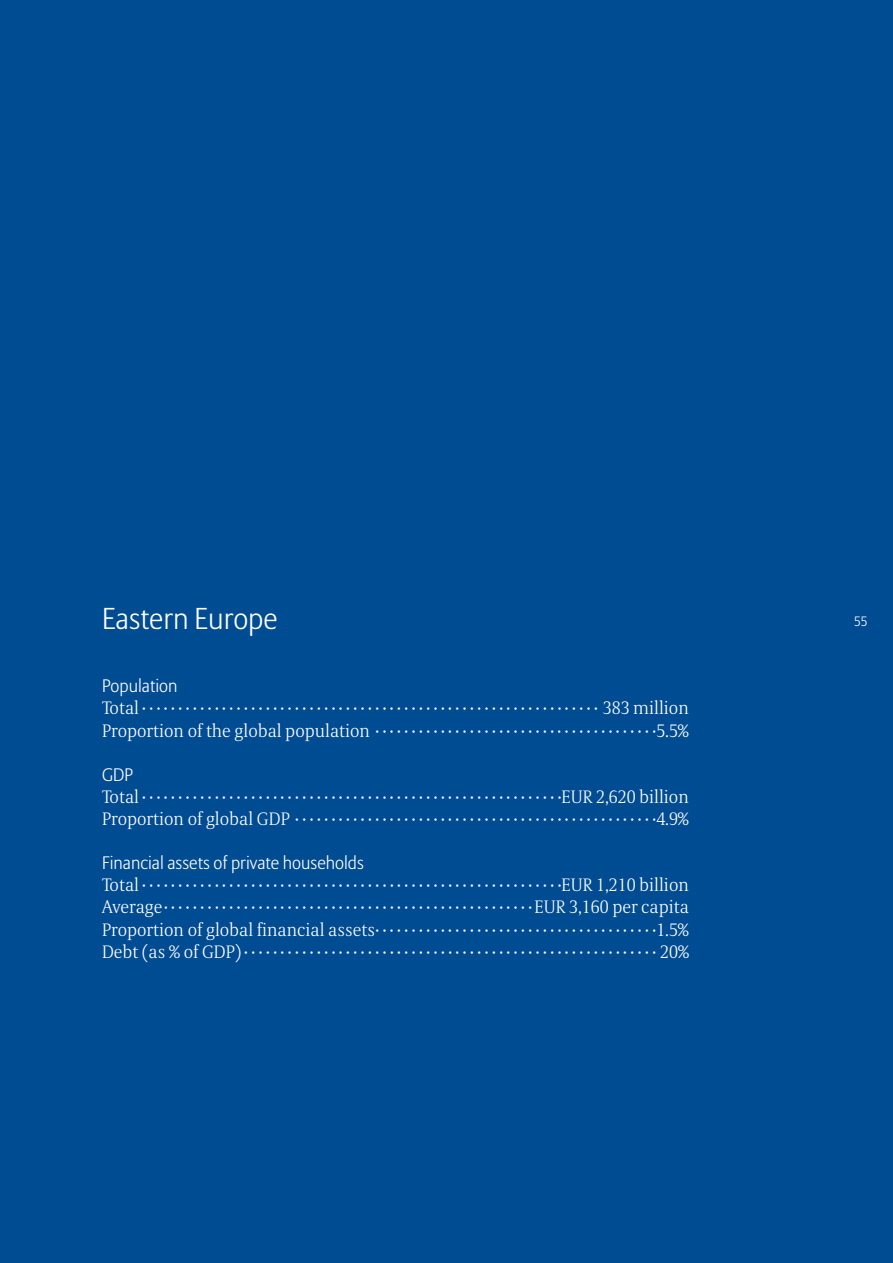
<style>
.page{position:relative;width:893px;height:1263px;background:#004c93}
.page>*{position:absolute;margin:0;border:0;box-sizing:border-box;transform-origin:0 0}
.t1{font:300 30px "Allianz Sans";color:#fff}
.t2{font:300 18px/22px "Allianz Serif";color:#fff}
.t3{font:300 18px "Allianz Sans";color:#fff}
.t4{font:300 13.5px "Allianz Sans";color:#fff}
</style>
<div class="page">
<h1 class="t1" style="left:102px;top:601px;width:177px">Eastern Europe</h1>
<p class="t4" style="left:854px;top:613px;width:15px">55</p>
<p class="t3" style="left:102px;top:675px;width:77px">Population</p>
<p class="t2" style="left:102px;top:698px;width:588px">Total · · · · · · · · · · · · · · · · · · · · · · · · · · · · · · · · · · · · · · · · · · · · · · · · · · · · · · · · · · · · · · · 383 million<br>Proportion of the global population · · · · · · · · · · · · · · · · · · · · · · · · · · · · · · · · · · · · · · 5.5%</p>
<p class="t3" style="left:102px;top:764px;width:32px">GDP</p>
<p class="t2" style="left:102px;top:786px;width:588px">Total · · · · · · · · · · · · · · · · · · · · · · · · · · · · · · · · · · · · · · · · · · · · · · · · · · · · · · · · · EUR 2,620 billion<br>Proportion of global GDP · · · · · · · · · · · · · · · · · · · · · · · · · · · · · · · · · · · · · · · · · · · · · · · · · 4.9%</p>
<p class="t3" style="left:102px;top:852px;width:263px">Financial assets of private households</p>
<p class="t2" style="left:102px;top:875px;width:588px;text-align:justify">Total · · · · · · · · · · · · · · · · · · · · · · · · · · · · · · · · · · · · · · · · · · · · · · · · · · · · · · · · · EUR 1,210 billion Average · · · · · · · · · · · · · · · · · · · · · · · · · · · · · · · · · · · · · · · · · · · · · · · · · · EUR 3,160 per capita Proportion of global financial assets · · · · · · · · · · · · · · · · · · · · · · · · · · · · · · · · · · · · · · 1.5% Debt (as % of GDP) · · · · · · · · · · · · · · · · · · · · · · · · · · · · · · · · · · · · · · · · · · · · · · · · · · · · · · · · · 20%</p>
</div>
